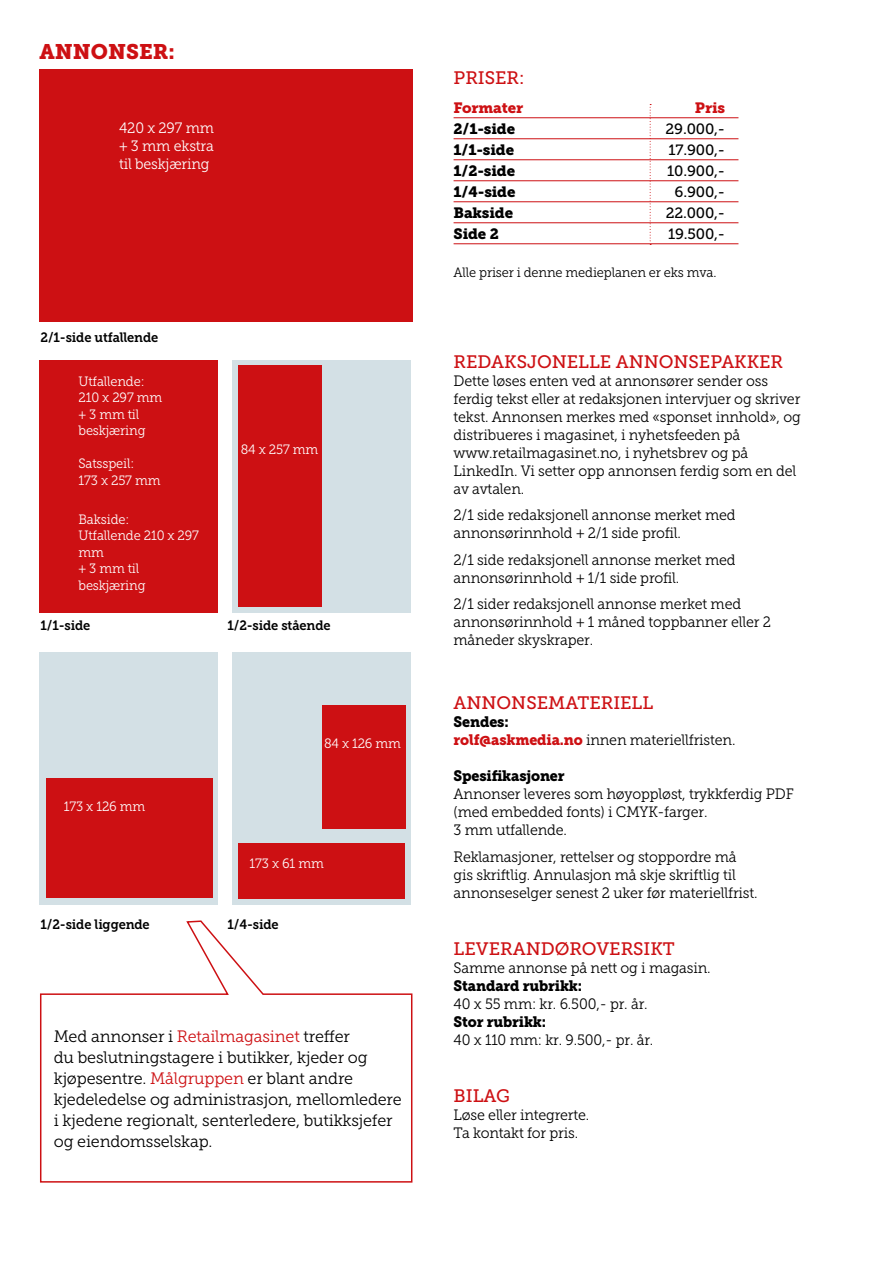
<style>
.page{position:relative;width:893px;height:1263px;background:#fff}
.page>*{position:absolute;margin:0;border:0;box-sizing:border-box;transform-origin:0 0}
.t1{font:21px "Museo Slab 900";color:#cd1013}
.t2{font:18px "Museo Slab 500";color:#cd1013}
.t3{font:16.5px/21px "Museo Slab 300";letter-spacing:-.01em;color:#000}
.t4{font:15px/18px "Museo Slab 300";letter-spacing:-.01em;color:#000;scale:.95 1}
.t5{font:15px "Museo Slab 900";letter-spacing:-.01em;color:#000;scale:.95 1}
.t6{font:15px/18px "Museo Slab 300";letter-spacing:-.01em;color:#fff;text-align:justify;scale:.95 1}
.t7{font:14.85px "Museo Slab 500";letter-spacing:-.01em;color:#000}
.t8{font:14.85px "Museo Slab 900";letter-spacing:-.01em;color:#000}
.t9{font:14.85px "Museo Slab 900";letter-spacing:-.01em;color:#cd1013}
.t10{font:13.5px/16.5px "Museo Slab 300";letter-spacing:-.01em;color:#fff;scale:.95 1}
.t11{font:13.5px "Museo Slab 700";letter-spacing:-.01em;color:#000;scale:.95 1}
.t12{font:13.5px "Museo Slab 300";letter-spacing:-.01em;color:#000;scale:.95 1}
.s1{color:#cd1013}
.s2{font-family:"Museo Slab 900";color:#cd1013}
</style>
<div class="page">
<svg style="left:40px;top:920px;width:373px;height:263px"></svg>
<hr style="left:454px;top:117px;width:284px;height:1px;background:#cd1013">
<hr style="left:454px;top:138px;width:284px;height:1px;background:#cd1013">
<hr style="left:454px;top:159px;width:284px;height:1px;background:#cd1013">
<hr style="left:454px;top:180px;width:284px;height:1px;background:#cd1013">
<hr style="left:454px;top:201px;width:284px;height:1px;background:#cd1013">
<hr style="left:454px;top:222px;width:284px;height:1px;background:#cd1013">
<hr style="left:454px;top:243px;width:284px;height:1px;background:#cd1013">
<svg style="left:650px;top:104px;width:1px;height:141px"></svg>
<div style="left:40px;top:69px;width:373px;height:253px;background:#cd1013"></div>
<div style="left:40px;top:360px;width:178px;height:253px;background:#cd1013"></div>
<div style="left:233px;top:360px;width:178px;height:253px;background:#d3e0e5"></div>
<div style="left:233px;top:652px;width:178px;height:253px;background:#d3e0e5"></div>
<div style="left:40px;top:652px;width:178px;height:253px;background:#d3e0e5"></div>
<div style="left:238px;top:366px;width:84px;height:241px;background:#cd1013"></div>
<div style="left:46px;top:779px;width:167px;height:119px;background:#cd1013"></div>
<div style="left:238px;top:843px;width:167px;height:55px;background:#cd1013"></div>
<div style="left:322px;top:705px;width:84px;height:124px;background:#cd1013"></div>
<h1 class="t1" style="left:40px;top:40px;width:137px">ANNONSER:</h1>
<p class="t6" style="left:119px;top:119px;width:101px">420 x 297 mm + 3 mm ekstra til beskjæring</p>
<p class="t11" style="left:41px;top:329px;width:125px">2/1-side utfallende</p>
<p class="t10" style="left:79px;top:373px;width:90px">Utfallende:<br>210 x 297 mm + 3 mm til beskjæring</p>
<p class="t10" style="left:79px;top:455px;width:88px">Satsspeil:<br>173 x 257 mm</p>
<p class="t10" style="left:79px;top:511px;width:128px">Bakside:<br>Utfallende 210 x 297 mm<br>+ 3 mm til beskjæring</p>
<p class="t11" style="left:41px;top:618px;width:54px">1/1-side</p>
<p class="t10" style="left:241px;top:441px;width:83px">84 x 257 mm</p>
<p class="t11" style="left:227px;top:618px;width:110px">1/2-side stående</p>
<p class="t10" style="left:64px;top:798px;width:87px">173 x 126 mm</p>
<p class="t11" style="left:41px;top:916px;width:116px">1/2-side liggende</p>
<p class="t10" style="left:324px;top:735px;width:82px">84 x 126 mm</p>
<p class="t10" style="left:250px;top:855px;width:80px">173 x 61 mm</p>
<p class="t11" style="left:227px;top:916px;width:55px">1/4-side</p>
<p class="t3" style="left:54px;top:1026px;width:349px">Med annonser i <span class="s1">Retailmagasinet</span> treffer<br>du beslutningstagere i butikker, kjeder og kjøpesentre. <span class="s1">Målgruppen</span> er blant andre kjedeledelse og administrasjon, mellomledere i kjedene regionalt, senterledere, butikksjefer og eiendomsselskap.</p>
<p class="t2" style="left:454px;top:67px;width:72px">PRISER:</p>
<p class="t9" style="left:454px;top:99px;width:71px">Formater</p>
<p class="t9" style="left:695px;top:99px;width:32px">Pris</p>
<p class="t8" style="left:454px;top:120px;width:63px">2/1-side</p>
<p class="t7" style="left:666px;top:121px;width:61px">29.000,-</p>
<p class="t8" style="left:454px;top:141px;width:62px">1/1-side</p>
<p class="t7" style="left:668px;top:142px;width:58px">17.900,-</p>
<p class="t8" style="left:454px;top:162px;width:63px">1/2-side</p>
<p class="t7" style="left:667px;top:163px;width:59px">10.900,-</p>
<p class="t8" style="left:454px;top:183px;width:63px">1/4-side</p>
<p class="t7" style="left:675px;top:184px;width:52px">6.900,-</p>
<p class="t8" style="left:454px;top:204px;width:61px">Bakside</p>
<p class="t7" style="left:666px;top:205px;width:61px">22.000,-</p>
<p class="t8" style="left:454px;top:225px;width:47px">Side 2</p>
<p class="t7" style="left:668px;top:226px;width:59px">19.500,-</p>
<p class="t12" style="left:454px;top:265px;width:278px">Alle priser i denne medieplanen er eks mva.</p>
<p class="t2" style="left:454px;top:351px;width:331px">REDAKSJONELLE ANNONSEPAKKER</p>
<p class="t4" style="left:454px;top:371px;width:367px">Dette løses enten ved at annonsører sender oss ferdig tekst eller at redaksjonen intervjuer og skriver tekst. Annonsen merkes med «sponset innhold», og distribueres i magasinet, i nyhetsfeeden på www.retailmagasinet.no, i nyhetsbrev og på LinkedIn. Vi setter opp annonsen ferdig som en del av avtalen.</p>
<p class="t4" style="left:454px;top:506px;width:298px">2/1 side redaksjonell annonse merket med annonsørinnhold + 2/1 side profil.</p>
<p class="t4" style="left:454px;top:550px;width:298px">2/1 side redaksjonell annonse merket med annonsørinnhold + 1/1 side profil.</p>
<p class="t4" style="left:454px;top:595px;width:336px">2/1 sider redaksjonell annonse merket med annonsørinnhold + 1 måned toppbanner eller 2 måneder skyskraper.</p>
<p class="t2" style="left:454px;top:693px;width:201px">ANNONSEMATERIELL</p>
<p class="t5" style="left:454px;top:713px;width:59px">Sendes:</p>
<p class="t4" style="left:454px;top:731px;width:298px"><span class="s2">rolf@askmedia.no</span> innen materiellfristen.</p>
<p class="t5" style="left:454px;top:767px;width:118px">Spesifikasjoner</p>
<p class="t4" style="left:454px;top:785px;width:360px">Annonser leveres som høyoppløst, trykkferdig PDF (med embedded fonts) i CMYK-farger.<br>3 mm utfallende.</p>
<p class="t4" style="left:454px;top:847px;width:322px">Reklamasjoner, rettelser og stoppordre må gis skriftlig. Annulasjon må skje skriftlig til annonseselger senest 2 uker før materiellfrist.</p>
<p class="t2" style="left:454px;top:938px;width:223px">LEVERANDØROVERSIKT</p>
<p class="t4" style="left:454px;top:958px;width:272px">Samme annonse på nett og i magasin.</p>
<p class="t5" style="left:454px;top:977px;width:137px">Standard rubrikk:</p>
<p class="t4" style="left:454px;top:994px;width:206px">40 x 55 mm: kr. 6.500,- pr. år.</p>
<p class="t5" style="left:454px;top:1013px;width:99px">Stor rubrikk:</p>
<p class="t4" style="left:454px;top:1030px;width:212px">40 x 110 mm: kr. 9.500,- pr. år.</p>
<p class="t2" style="left:454px;top:1085px;width:58px">BILAG</p>
<p class="t4" style="left:454px;top:1105px;width:144px">Løse eller integrerte.<br>Ta kontakt for pris.</p>
</div>
